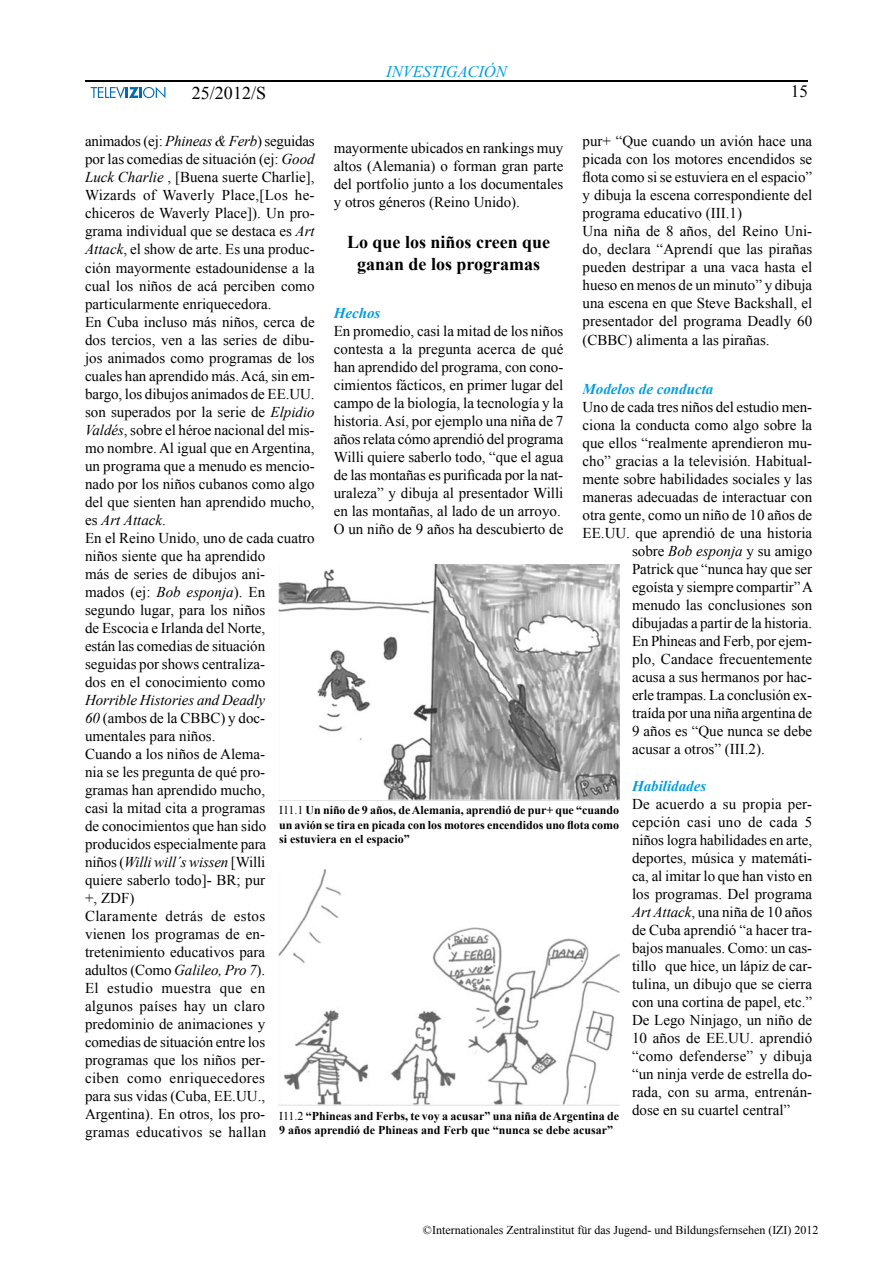
<style>
.page{position:relative;width:893px;height:1263px;background:#fff}
.page>*{position:absolute;margin:0;border:0;box-sizing:border-box;transform-origin:0 0}
.t1{font:700 18px/21.6px "Times New Roman";color:#000;text-align:center}
.t2{font:18px "Times New Roman";color:#000}
.t3{font:17.25px "Times New Roman";color:#000}
.t4{font:italic 16.5px "Times New Roman CE";color:#009ee0}
.t5{font:15px/18px "Times New Roman";color:#000}
.t6{font:italic 700 15px "Times New Roman";color:#009ee0}
.t7{font:700 12px/14.4px "Times New Roman";color:#000;text-align:justify}
.t8{font:12px "Times New Roman";color:#000}
.s1{font-style:inherit}
.s2{font-style:italic}
.s3{font-weight:400}
</style>
<div class="page">
<hr style="left:85px;top:80px;width:723px;height:2px;background:#000">
<svg style="left:91px;top:87px;width:74px;height:11px"></svg>
<img style="left:278px;top:564px;width:341px;height:236px">
<img style="left:278px;top:870px;width:341px;height:235px">
<p class="t2" style="left:192px;top:80px;width:76px">25/2012/S</p>
<p class="t4" style="left:386px;top:62px;width:122px">INVESTIGACIÓN</p>
<p class="t3" style="left:791px;top:79px;width:19px">1<span class="s1">5</span></p>
<p class="t5" style="left:85px;top:132px;width:231px">animados (ej: <span class="s2">Phineas &amp; Ferb</span>) seguidas por las comedias de situación (ej: <span class="s2">Good Luck Charlie</span> , [Buena suerte Charlie], Wizards of Waverly Place,[Los he&shy;chiceros de Waverly Place]). Un pro&shy;grama individual que se destaca es <span class="s2">Art Attack</span>, el show de arte. Es una produc&shy;ción mayormente estadounidense a la cual los niños de acá perciben como particularmente enriquecedora.<br>En Cuba incluso más niños, cerca de dos tercios, ven a las series de dibu&shy;jos animados como programas de los cuales han aprendido más. Acá, sin em&shy;bargo, los dibujos animados de EE.UU. son superados por la serie de <span class="s2">Elpidio Valdés</span>, sobre el héroe nacional del mis&shy;mo nombre. Al igual que en Argentina, un programa que a menudo es mencio&shy;nado por los niños cubanos como algo del que sienten han aprendido mucho, es <span class="s2">Art Attack</span>.<br>En el Reino Unido, uno de cada cuatro niños siente que ha aprendido<br>más de series de dibujos ani-<br>mados (ej: <span class="s2">Bob esponja</span>). En segundo lugar, para los niños<br>de Escocia e Irlanda del Norte,<br>están las comedias de situación seguidas por shows centraliza-<br>dos en el conocimiento como</p>
<p class="t5" style="left:85px;top:690px;width:183px"><span class="s2">Horrible Histories and Deadly<br>60</span> (ambos de la CBBC) y doc&shy;umentales para niños.<br>Cuando a los niños de Alema&shy;nia se les pregunta de qué pro&shy;gramas han aprendido mucho, casi la mitad cita a programas de conocimientos que han sido producidos especialmente para niños (<span class="s2">Willi will´s wissen</span> [Willi quiere saberlo todo]- BR; pur +, ZDF)<br>Claramente detrás de estos vienen los programas de en&shy;tretenimiento educativos para adultos (Como <span class="s2">Galileo, Pro 7</span>).<br>El estudio muestra que en algunos países hay un claro predominio de animaciones y comedias de situación entre los programas que los niños per&shy;ciben como enriquecedores para sus vidas (Cuba, EE.UU.,<br>Argentina). En otros, los pro&shy;gramas educativos se hallan</p>
<p class="t5" style="left:583px;top:132px;width:231px">pur+ “Que cuando un avión hace una picada con los motores encendidos se flota como si se estuviera en el espacio” y dibuja la escena correspondiente del programa educativo (III.1)<br>Una niña de 8 años, del Reino Uni&shy;do, declara “Aprendí que las pirañas pueden destripar a una vaca hasta el hueso en menos de un minuto” y dibuja una escena en que Steve Backshall, el presentador del programa Deadly 60 (CBBC) alimenta a las pirañas.</p>
<p class="t6" style="left:583px;top:378px;width:132px">Modelos de conducta</p>
<p class="t5" style="left:583px;top:398px;width:231px">Uno de cada tres niños del estudio men-</p>
<p class="t5" style="left:583px;top:416px;width:231px">ciona la conducta como algo sobre la</p>
<p class="t5" style="left:583px;top:434px;width:231px">que ellos “realmente aprendieron mu-</p>
<p class="t5" style="left:583px;top:452px;width:231px">cho” gracias a la televisión. Habitual-</p>
<p class="t5" style="left:583px;top:470px;width:231px">mente sobre habilidades sociales y las</p>
<p class="t5" style="left:583px;top:488px;width:231px">maneras adecuadas de interactuar con</p>
<p class="t5" style="left:583px;top:506px;width:231px">otra gente, como un niño de 10 años de</p>
<p class="t5" style="left:583px;top:524px;width:231px">EE.UU. que aprendió de una historia</p>
<p class="t5" style="left:632px;top:542px;width:182px">sobre <span class="s2">Bob esponja</span> y su amigo</p>
<p class="t5" style="left:632px;top:560px;width:182px">Patrick que “nunca hay que ser</p>
<p class="t5" style="left:632px;top:578px;width:183px">egoísta y siempre compartir” A</p>
<p class="t5" style="left:632px;top:596px;width:182px">menudo las conclusiones son</p>
<p class="t5" style="left:632px;top:614px;width:182px">dibujadas a partir de la historia.</p>
<p class="t5" style="left:632px;top:632px;width:182px">En Phineas and Ferb, por ejem-</p>
<p class="t5" style="left:632px;top:650px;width:182px">plo, Candace frecuentemente</p>
<p class="t5" style="left:632px;top:668px;width:182px">acusa a sus hermanos por hac-</p>
<p class="t5" style="left:632px;top:686px;width:182px">erle trampas. La conclusión ex-</p>
<p class="t5" style="left:632px;top:704px;width:182px">traída por una niña argentina de</p>
<p class="t5" style="left:632px;top:722px;width:182px">9 años es “Que nunca se debe</p>
<p class="t5" style="left:632px;top:740px;width:134px">acusar a otros” (III.2).</p>
<p class="t6" style="left:632px;top:775px;width:76px">Habilidades</p>
<p class="t5" style="left:632px;top:794px;width:182px;text-align:justify">De acuerdo a su propia per&shy;cepción casi uno de cada 5 niños logra habilidades en arte, deportes, música y matemáti&shy;ca, al imitar lo que han visto en los programas. Del programa <span class="s2">Art Attack</span>, una niña de 10 años de Cuba aprendió “a hacer tra&shy;bajos manuales. Como: un cas&shy;tillo que hice, un lápiz de car&shy;tulina, un dibujo que se cierra con una cortina de papel, etc.” De Lego Ninjago, un niño de 10 años de EE.UU. aprendió “como defenderse” y dibuja “un ninja verde de estrella do&shy;rada, con su arma, entrenán&shy;dose en su cuartel central”</p>
<p class="t5" style="left:334px;top:139px;width:231px;text-align:justify">mayormente ubicados en rankings muy altos (Alemania) o forman gran parte del portfolio junto a los documentales y otros géneros (Reino Unido).</p>
<p class="t1" style="left:347px;top:231px;width:205px">Lo que los niños creen que ganan de los programas</p>
<p class="t6" style="left:334px;top:303px;width:48px">Hechos</p>
<p class="t5" style="left:334px;top:322px;width:231px">En promedio, casi la mitad de los niños contesta a la pregunta acerca de qué han aprendido del programa, con cono&shy;cimientos fácticos, en primer lugar del campo de la biología, la tecnología y la historia. Así, por ejemplo una niña de 7 años relata cómo aprendió del programa Willi quiere saberlo todo, “que el agua de las montañas es purificada por la nat&shy;uraleza” y dibuja al presentador Willi en las montañas, al lado de un arroyo.<br>O un niño de 9 años ha descubierto de</p>
<p class="t7" style="left:279px;top:803px;width:342px"><span class="s3">I11.1</span> Un niño de 9 años, de Alemania, aprendió de pur+ que “cuando un avión se tira en picada con los motores encendidos uno flota como si estuviera en el espacio”</p>
<p class="t7" style="left:279px;top:1108px;width:342px"><span class="s3">I11.2</span> “Phineas and Ferbs, te voy a acusar” una niña de Argentina de<br>9 años aprendió de Phineas and Ferb que “nunca se debe acusar”</p>
<p class="t8" style="left:423px;top:1222px;width:397px">©Internationales Zentralinstitut für das Jugend- und Bildungsfernsehen (IZI) 2012</p>
</div>
